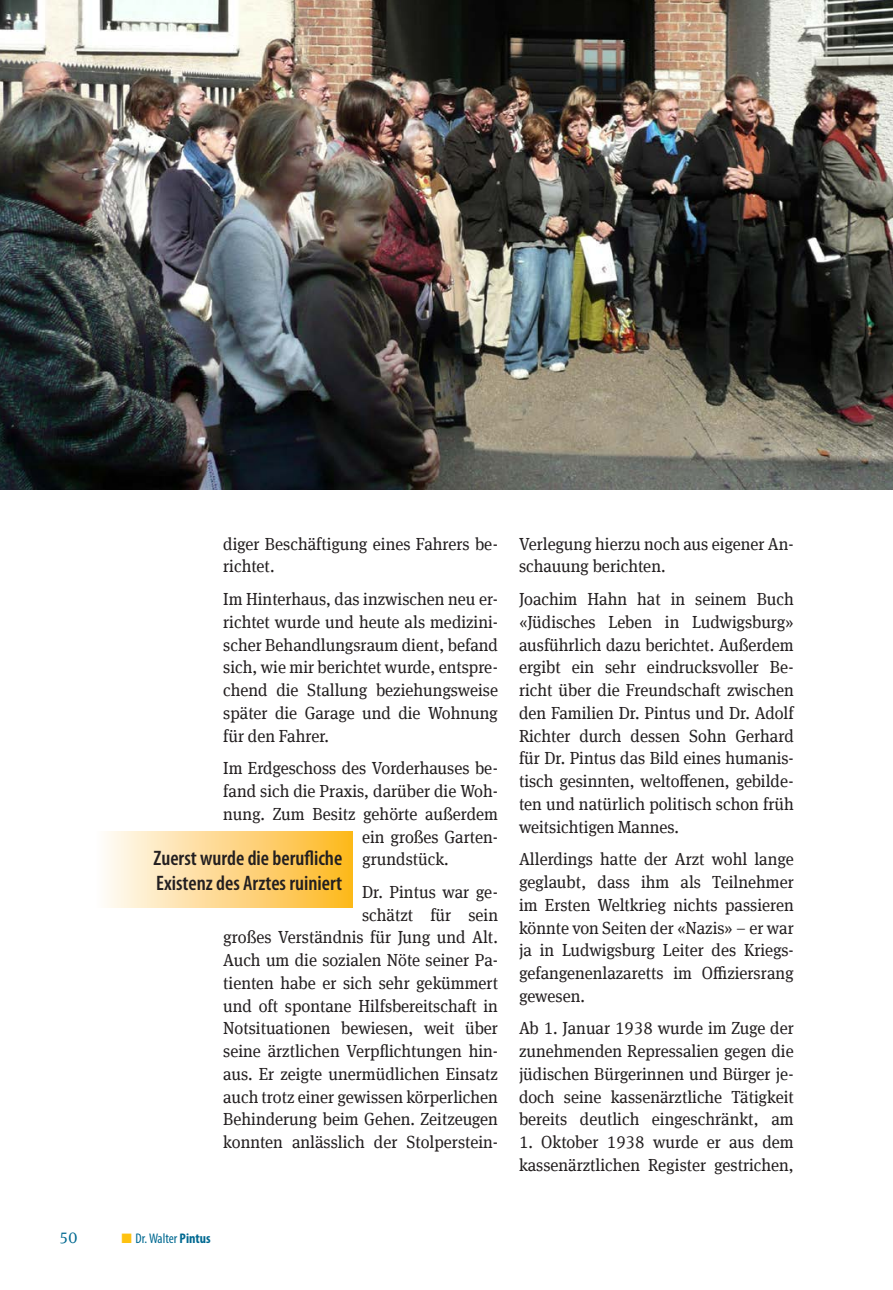
<style>
.page{position:relative;width:893px;height:1290px;background:#fff}
.page>*{position:absolute;margin:0;border:0;box-sizing:border-box;transform-origin:0 0}
.t1{font:600 condensed 21px/25.2px "Myriad Pro";color:#231f20}
.t2{font:17.5px/22.8px "Meta Serif Offc";color:#231f20;text-align:justify;scale:.95 1}
.t3{font:15.75px "Meta Serif Offc";color:#006991}
.t4{font:condensed 14px "Myriad Pro";color:#006991}
.s1{font-family:"European Pi Three";font-stretch:normal;font-size:15.75px;color:#fec210}
.s2{font-weight:700}
</style>
<div class="page">
<img style="left:0;top:0;width:893px;height:489px">
<div style="left:94px;top:831px;width:258px;height:77px;background:linear-gradient(to right,#fefcfe,#feb822)"></div>
<p class="t2" style="left:223px;top:532px;width:291px">diger Beschäftigung eines Fahrers be&shy;richtet.</p>
<p class="t2" style="left:223px;top:587px;width:291px">Im Hinterhaus, das inzwischen neu er&shy;richtet wurde und heute als medizini&shy;scher Behandlungsraum dient, befand sich, wie mir berichtet wurde, entspre&shy;chend die Stallung beziehungsweise später die Garage und die Wohnung für den Fahrer.</p>
<p class="t2" style="left:223px;top:757px;width:291px">Im Erdgeschoss des Vorderhauses be-</p>
<p class="t2" style="left:223px;top:779px;width:291px">fand sich die Praxis, darüber die Woh-</p>
<p class="t2" style="left:223px;top:802px;width:291px">nung. Zum Besitz gehörte außerdem</p>
<p class="t2" style="left:362px;top:825px;width:144px">ein großes Garten-</p>
<p class="t2" style="left:362px;top:848px;width:93px">grundstück.</p>
<p class="t2" style="left:223px;top:880px;width:291px;text-align:right">Dr. Pintus war ge-<br>schätzt für sein<br>großes Verständnis für Jung und Alt.<br>Auch um die sozialen Nöte seiner Pa&shy;tienten habe er sich sehr gekümmert und oft spontane Hilfsbereitschaft in Notsituationen bewiesen, weit über seine ärztlichen Verpflichtungen hin&shy;aus. Er zeigte unermüdlichen Einsatz auch trotz einer gewissen körperlichen Behinderung beim Gehen. Zeitzeugen konnten anlässlich der Stolperstein-</p>
<p class="t1" style="left:154px;top:845px;width:190px">Zuerst wurde die berufliche<br>Existenz des Arztes ruiniert</p>
<p class="t2" style="left:519px;top:532px;width:291px">Verlegung hierzu noch aus eigener An&shy;schauung berichten.</p>
<p class="t2" style="left:519px;top:587px;width:291px">Joachim Hahn hat in seinem Buch «Jüdisches Leben in Ludwigsburg» ausführlich dazu berichtet. Außerdem ergibt ein sehr eindrucksvoller Be&shy;richt über die Freundschaft zwischen den Familien Dr. Pintus und Dr. Adolf Richter durch dessen Sohn Gerhard für Dr. Pintus das Bild eines humanis&shy;tisch gesinnten, weltoffenen, gebilde&shy;ten und natürlich politisch schon früh weitsichtigen Mannes.</p>
<p class="t2" style="left:519px;top:848px;width:291px">Allerdings hatte der Arzt wohl lange geglaubt, dass ihm als Teilnehmer im Ersten Weltkrieg nichts passieren könnte von Seiten der «Nazis» – er war ja in Ludwigsburg Leiter des Kriegs&shy;gefangenenlazaretts im Offiziersrang gewesen.</p>
<p class="t2" style="left:519px;top:1017px;width:291px">Ab 1. Januar 1938 wurde im Zuge der zunehmenden Repressalien gegen die jüdischen Bürgerinnen und Bürger je&shy;doch seine kassenärztliche Tätigkeit bereits deutlich eingeschränkt, am</p>
<p class="t2" style="left:519px;top:1130px;width:291px">1. Oktober 1938 wurde er aus dem kassenärztlichen Register gestrichen,</p>
<p class="t3" style="left:60px;top:1228px;width:19px">50</p>
<p class="t4" style="left:122px;top:1230px;width:91px"><span class="s1">K</span> Dr. Walter <span class="s2">Pintus</span></p>
</div>
